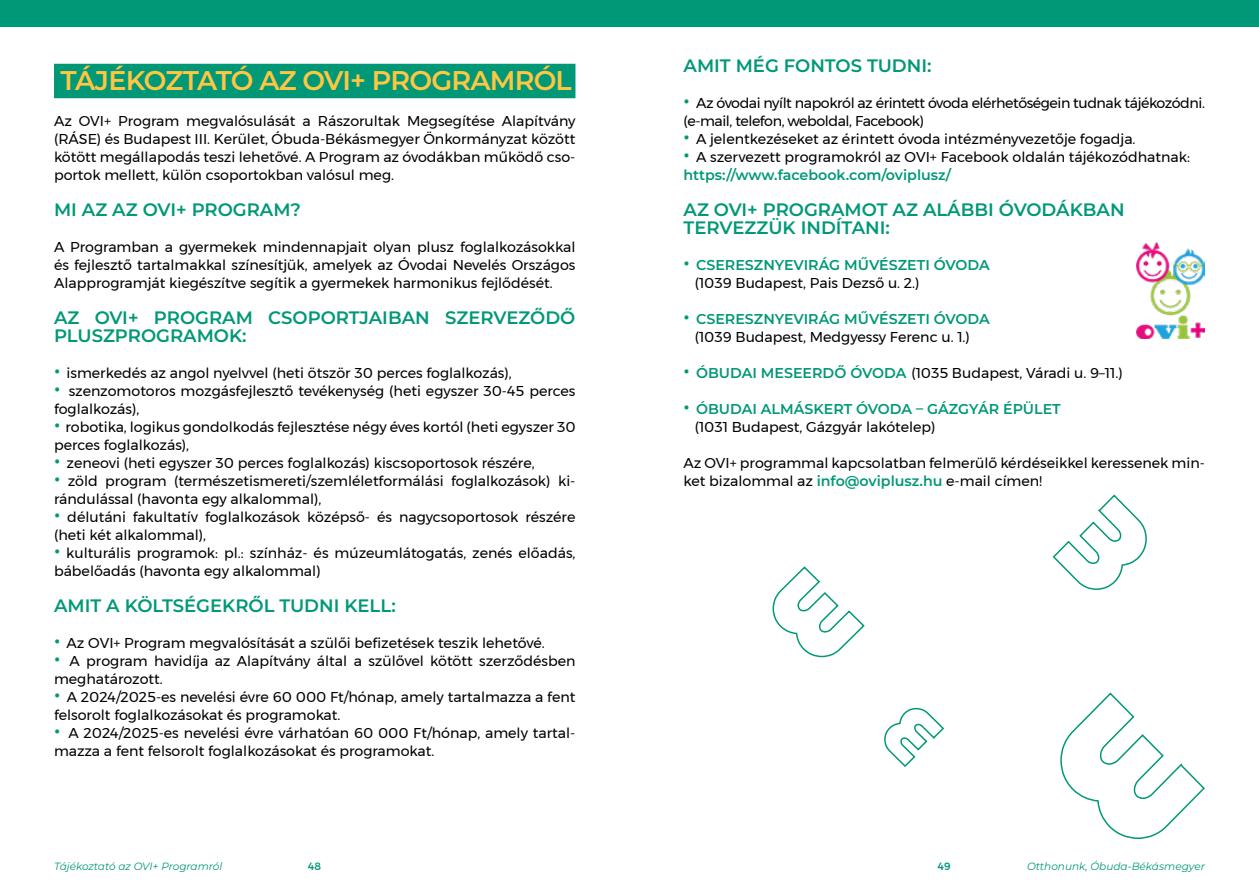
<style>
.page{position:relative;width:1259px;height:893px;background:#fff}
.page>*{position:absolute;margin:0;border:0;box-sizing:border-box;transform-origin:0 0}
.t1{font:100 27px "Montserrat";letter-spacing:-.03em;color:#ffc641}
.t2{font:100 18px/18px "Montserrat";color:#009877}
.t3{font:14.25px/18px "Montserrat";color:#000}
.t4{font:100 14.25px/18px "Montserrat";color:#009877}
.t5{font:14.25px/18px "Montserrat";letter-spacing:-.03em;color:#000}
.t6{font:italic 100 10.5px "Montserrat";color:#009877}
.t7{font:500 10.5px "Montserrat";color:#009877}
.s1{font-size:24px;color:#009877}
.s2{font-weight:100;color:#009877}
.s3{font-weight:400;font-size:24px}
.s4{font-weight:400;color:#000}
</style>
<div class="page">
<div style="left:0;top:0;width:1259px;height:26px;background:#009877"></div>
<div style="left:54px;top:64px;width:521px;height:34px;background:#009877"></div>
<svg style="left:772px;top:566px;width:93px;height:92px"></svg>
<svg style="left:884px;top:707px;width:61px;height:60px"></svg>
<svg style="left:1060px;top:692px;width:145px;height:147px"></svg>
<svg style="left:1052px;top:494px;width:95px;height:96px"></svg>
<img style="left:1136px;top:242px;width:68px;height:97px">
<h1 class="t1" style="left:61px;top:62px;width:512px">TÁJÉKOZTATÓ AZ OVI+ PROGRAMRÓL</h1>
<p class="t3" style="left:54px;top:112px;width:523px;text-align:justify">Az OVI+ Program megvalósulását a Rászorultak Megsegítése Alapítvány (RÁSE) és Budapest III. Kerület, Óbuda-Békásmegyer Önkormányzat között kötött megállapodás teszi lehetővé. A Program az óvodákban működő cso&shy;portok mellett, külön csoportokban valósul meg.</p>
<p class="t2" style="left:54px;top:200px;width:248px">MI AZ AZ OVI+ PROGRAM?</p>
<p class="t3" style="left:54px;top:238px;width:523px;text-align:justify">A Programban a gyermekek mindennapjait olyan plusz foglalkozásokkal és fejlesztő tartalmakkal színesítjük, amelyek az Óvodai Nevelés Országos Alapprogramját kiegészítve segítik a gyermekek harmonikus fejlődését.</p>
<p class="t2" style="left:54px;top:308px;width:523px">AZ OVI+ PROGRAM CSOPORTJAIBAN SZERVEZŐDŐ<br>PLUSZPROGRAMOK:</p>
<p class="t3" style="left:54px;top:364px;width:459px"><span class="s1">•</span> ismerkedés az angol nyelvvel (heti ötször 30 perces foglalkozás),</p>
<p class="t3" style="left:54px;top:382px;width:523px"><span class="s1">•</span> szenzomotoros mozgásfejlesztő tevékenység (heti egyszer 30-45 perces foglalkozás),</p>
<p class="t3" style="left:54px;top:418px;width:523px"><span class="s1">•</span> robotika, logikus gondolkodás fejlesztése négy éves kortól (heti egyszer 30 perces foglalkozás),</p>
<p class="t3" style="left:54px;top:454px;width:482px"><span class="s1">•</span> zeneovi (heti egyszer 30 perces foglalkozás) kiscsoportosok részére,</p>
<p class="t3" style="left:54px;top:472px;width:523px"><span class="s1">•</span> zöld program (természetismereti/szemléletformálási foglalkozások) ki&shy;rándulással (havonta egy alkalommal),</p>
<p class="t3" style="left:54px;top:508px;width:523px"><span class="s1">•</span> délutáni fakultatív foglalkozások középső- és nagycsoportosok részére (heti két alkalommal),</p>
<p class="t3" style="left:54px;top:544px;width:523px"><span class="s1">•</span> kulturális programok: pl.: színház- és múzeumlátogatás, zenés előadás, bábelőadás (havonta egy alkalommal)</p>
<p class="t2" style="left:54px;top:596px;width:343px">AMIT A KÖLTSÉGEKRŐL TUDNI KELL:</p>
<p class="t3" style="left:54px;top:634px;width:492px"><span class="s1">•</span> Az OVI+ Program megvalósítását a szülői befizetések teszik lehetővé.</p>
<p class="t3" style="left:54px;top:652px;width:523px"><span class="s1">•</span> A program havidíja az Alapítvány által a szülővel kötött szerződésben meghatározott.</p>
<p class="t3" style="left:54px;top:688px;width:523px"><span class="s1">•</span> A 2024/2025-es nevelési évre 60 000 Ft/hónap, amely tartalmazza a fent felsorolt foglalkozásokat és programokat.</p>
<p class="t3" style="left:54px;top:724px;width:523px"><span class="s1">•</span> A 2024/2025-es nevelési évre várhatóan 60 000 Ft/hónap, amely tartal&shy;mazza a fent felsorolt foglalkozásokat és programokat.</p>
<p class="t2" style="left:683px;top:56px;width:249px">AMIT MÉG FONTOS TUDNI:</p>
<p class="t5" style="left:683px;top:94px;width:523px"><span class="s1">•</span> Az óvodai nyílt napokról az érintett óvoda elérhetőségein tudnak tájékozódni. (e-mail, telefon, weboldal, Facebook)</p>
<p class="t3" style="left:683px;top:130px;width:453px"><span class="s1">•</span> A jelentkezéseket az érintett óvoda intézményvezetője fogadja.</p>
<p class="t3" style="left:683px;top:148px;width:508px"><span class="s1">•</span> A szervezett programokról az OVI+ Facebook oldalán tájékozódhatnak: <span class="s2">https://www.facebook.com/oviplusz/</span></p>
<p class="t2" style="left:683px;top:200px;width:442px">AZ OVI+ PROGRAMOT AZ ALÁBBI ÓVODÁKBAN<br>TERVEZZÜK INDÍTANI:</p>
<p class="t4" style="left:694px;top:256px;width:297px;text-indent:-11px"><span class="s3">•</span> CSERESZNYEVIRÁG MŰVÉSZETI ÓVODA <span class="s4">(1039 Budapest, Pais Dezső u. 2.)</span></p>
<p class="t3" style="left:694px;top:310px;width:297px;text-indent:-11px"><span class="s1">•</span> <span class="s2">CSERESZNYEVIRÁG MŰVÉSZETI ÓVODA </span>(1039 Budapest, Medgyessy Ferenc u. 1.)</p>
<p class="t3" style="left:683px;top:364px;width:441px"><span class="s1">•</span> <span class="s2">ÓBUDAI MESEERDŐ ÓVODA</span> (1035 Budapest, Váradi u. 9–11.)</p>
<p class="t4" style="left:694px;top:400px;width:367px;text-indent:-11px"><span class="s3">•</span> ÓBUDAI ALMÁSKERT ÓVODA – GÁZGYÁR ÉPÜLET <span class="s4">(1031 Budapest, Gázgyár lakótelep)</span></p>
<p class="t3" style="left:683px;top:454px;width:523px">Az OVI+ programmal kapcsolatban felmerülő kérdéseikkel keressenek min&shy;ket bizalommal az <span class="s2">info@oviplusz.hu</span> e-mail címen!</p>
<p class="t6" style="left:54px;top:859px;width:170px">Tájékoztató az OVI+ Programról</p>
<p class="t7" style="left:308px;top:858px;width:14px">48</p>
<p class="t7" style="left:937px;top:858px;width:14px">49</p>
<p class="t6" style="left:1027px;top:859px;width:179px">Otthonunk, Óbuda-Békásmegyer</p>
</div>
